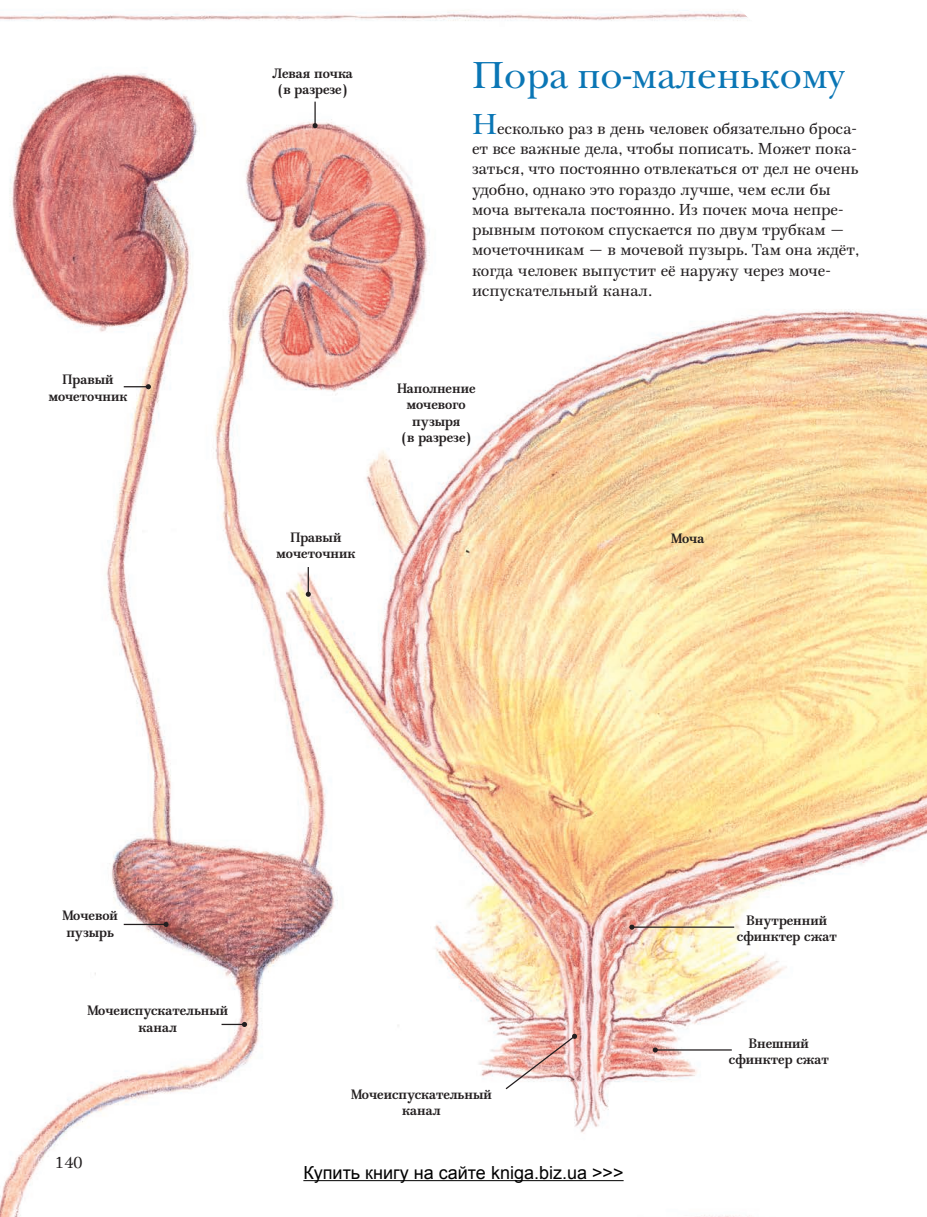
<style>
.page{position:relative;width:927px;height:1217px;background:#fff}
.page>*{position:absolute;margin:0;border:0;box-sizing:border-box;transform-origin:0 0}
.t1{font:39px "New Baskerville ITC";color:#0a76b5}
.t2{font:18px "Arial";color:#000}
.t3{font:15.75px/20.2px "ALS Mirta";color:#231f20}
.t4{font:700 13.5px/16.5px "ALS Mirta";color:#231f20;text-align:center}
.s1{font-family:"New Baskerville ITC";font-size:30px;color:#0a76b5}
</style>
<div class="page">
<img style="left:0;top:10px;width:927px;height:1206px">
<svg style="left:124px;top:384px;width:27px;height:5px"></svg>
<svg style="left:306px;top:567px;width:5px;height:29px"></svg>
<hr style="left:314px;top:102px;width:2px;height:24px;background:#231f20">
<svg style="left:313px;top:123px;width:5px;height:5px"></svg>
<hr style="left:124px;top:923px;width:42px;height:1px;background:#231f20">
<svg style="left:164px;top:921px;width:5px;height:5px"></svg>
<svg style="left:222px;top:1021px;width:25px;height:5px"></svg>
<svg style="left:504px;top:1033px;width:73px;height:57px"></svg>
<hr style="left:632px;top:926px;width:102px;height:1px;background:#231f20">
<svg style="left:629px;top:924px;width:5px;height:5px"></svg>
<hr style="left:655px;top:1049px;width:77px;height:1px;background:#231f20">
<svg style="left:653px;top:1047px;width:5px;height:5px"></svg>
<hr style="left:303px;top:1179px;width:321px;height:1px;background:#000">
<p class="t4" style="left:49px;top:373px;width:80px">Правый мочеточник</p>
<p class="t4" style="left:272px;top:66px;width:82px">Левая почка (в разрезе)</p>
<h1 class="t1" style="left:472px;top:61px;width:374px">Пора по-маленькому</h1>
<p class="t3" style="left:472px;top:120px;width:388px"><span class="s1">Н</span>есколько раз в день человек обязательно броса&shy;ет все важные дела, чтобы пописать. Может пока&shy;заться, что постоянно отвлекаться от дел не очень удобно, однако это гораздо лучше, чем если бы моча вытекала постоянно. Из почек моча непре&shy;рывным потоком спускается по двум трубкам — мочеточникам — в мочевой пузырь. Там она ждёт, когда человек выпустит её наружу через моче&shy;испускательный канал.</p>
<p class="t4" style="left:397px;top:381px;width:80px">Наполнение мочевого пузыря<br>(в разрезе)</p>
<p class="t4" style="left:277px;top:530px;width:80px">Правый мочеточник</p>
<p class="t4" style="left:671px;top:531px;width:35px">Моча</p>
<p class="t4" style="left:62px;top:908px;width:57px;text-align:left">Мочевой пузырь</p>
<p class="t4" style="left:87px;top:1003px;width:142px">Мочеиспускательный канал</p>
<p class="t3" style="left:55px;top:1153px;width:29px">140</p>
<p class="t4" style="left:351px;top:1087px;width:142px">Мочеиспускательный канал</p>
<p class="t2" style="left:303px;top:1160px;width:322px">Купить книгу на сайте kniga.biz.ua &gt;&gt;&gt;</p>
<p class="t4" style="left:737px;top:913px;width:101px">Внутренний сфинктер сжат</p>
<p class="t4" style="left:729px;top:1036px;width:101px">Внешний сфинктер сжат</p>
</div>
